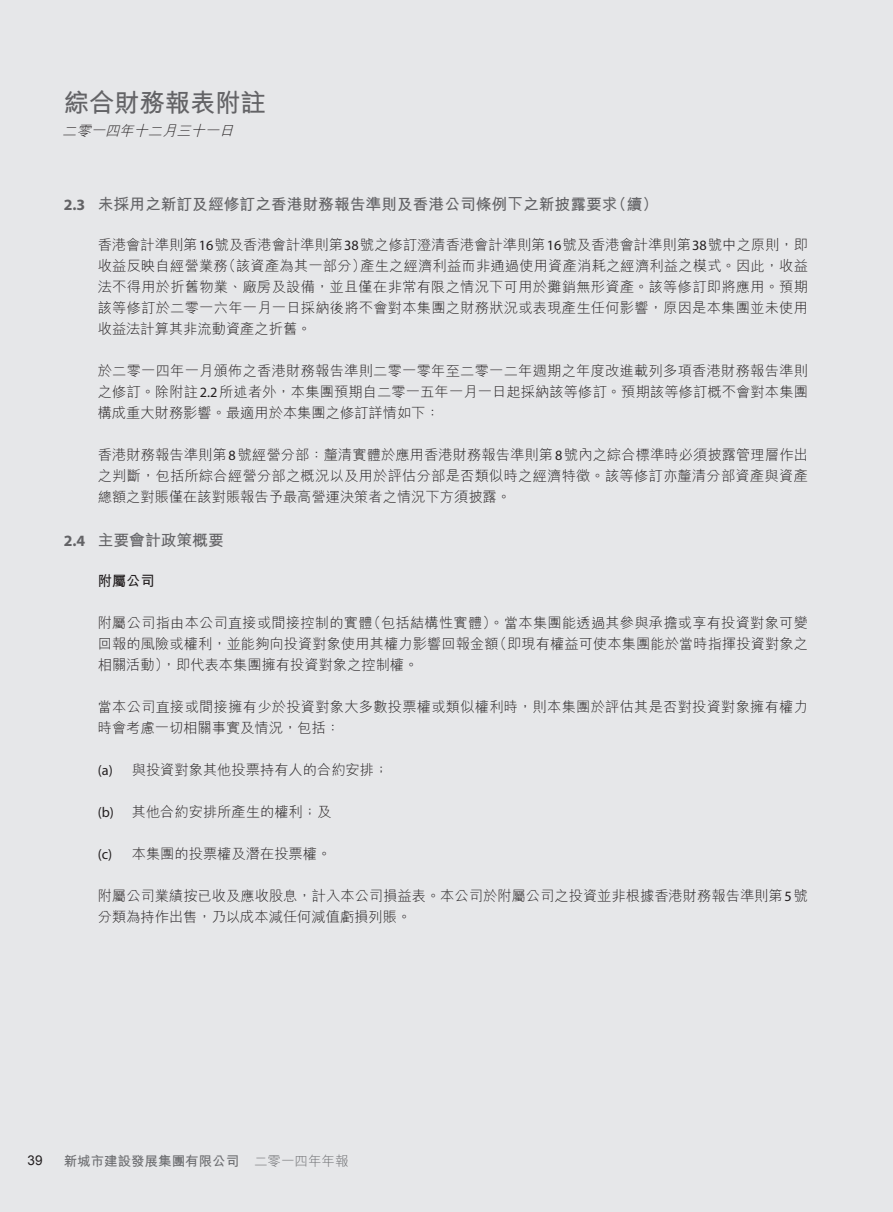
<style>
.page{position:relative;width:893px;height:1212px;background:#e6e7e9}
.page>*{position:absolute;margin:0;border:0;box-sizing:border-box;transform-origin:0 0}
.t1{font:25.5px "M Hei HK Bold B5 pc H";letter-spacing:-.01em;color:#636366}
.t2{font:15.75px "M Hei HK Bold B5 pc H";color:#636366}
.t3{font:14.25px/21px "M Hei HK Light B5 pc H";color:#231f20;text-align:justify}
.t4{font:14.25px/21px "M Hei HK Light B5 pc H";letter-spacing:.02em;color:#231f20}
.t5{font:italic 14.25px "M Hei HK Light B5 pc H";color:#231f20}
.t6{font:14.25px "M Hei HK Bold B5 pc H";color:#231f20}
.t7{font:13.5px "M Hei HK Bold B5 pc H";color:#6c6d70}
.t8{font:13.5px "Arial";color:#231f20}
.s1{font-family:"Myriad Pro";font-weight:700}
.s2{font-family:"Myriad Pro"}
.s3{font-family:"M Hei HK Light B5 pc H"}
</style>
<div class="page">
<h1 class="t1" style="left:64px;top:93px;width:204px">綜合財務報表附註</h1>
<p class="t5" style="left:62px;top:125px;width:176px">二零一四年十二月三十一日</p>
<p class="t2" style="left:64px;top:198px;width:596px"><span class="s1">2.3</span> 未採用之新訂及經修訂之香港財務報告準則及香港公司條例下之新披露要求（續）</p>
<p class="t3" style="left:98px;top:236px;width:712px">香港會計準則第<span class="s2">16</span>號及香港會計準則第<span class="s2">38</span>號之修訂澄清香港會計準則第<span class="s2">16</span>號及香港會計準則第<span class="s2">38</span>號中之原則，即收益反映自經營業務（該資產為其一部分）產生之經濟利益而非通過使用資產消耗之經濟利益之模式。因此，收益法不得用於折舊物業、廠房及設備，並且僅在非常有限之情況下可用於攤銷無形資產。該等修訂即將應用。預期該等修訂於二零一六年一月一日採納後將不會對本集團之財務狀況或表現產生任何影響，原因是本集團並未使用收益法計算其非流動資產之折舊。</p>
<p class="t3" style="left:98px;top:362px;width:712px">於二零一四年一月頒佈之香港財務報告準則二零一零年至二零一二年週期之年度改進載列多項香港財務報告準則之修訂。除附註<span class="s2">2.2</span>所述者外，本集團預期自二零一五年一月一日起採納該等修訂。預期該等修訂概不會對本集團構成重大財務影響。最適用於本集團之修訂詳情如下：</p>
<p class="t3" style="left:98px;top:446px;width:712px">香港財務報告準則第<span class="s2">8</span>號經營分部：釐清實體於應用香港財務報告準則第<span class="s2">8</span>號內之綜合標準時必須披露管理層作出之判斷，包括所綜合經營分部之概況以及用於評估分部是否類似時之經濟特徵。該等修訂亦釐清分部資產與資產總額之對賬僅在該對賬報告予最高營運決策者之情況下方須披露。</p>
<p class="t2" style="left:64px;top:534px;width:162px"><span class="s1">2.4</span> 主要會計政策概要</p>
<p class="t6" style="left:98px;top:576px;width:58px">附屬公司</p>
<p class="t3" style="left:98px;top:614px;width:712px">附屬公司指由本公司直接或間接控制的實體（包括結構性實體）。當本集團能透過其參與承擔或享有投資對象可變回報的風險或權利，並能夠向投資對象使用其權力影響回報金額（即現有權益可使本集團能於當時指揮投資對象之相關活動），即代表本集團擁有投資對象之控制權。</p>
<p class="t4" style="left:98px;top:698px;width:712px">當本公司直接或間接擁有少於投資對象大多數投票權或類似權利時，則本集團於評估其是否對投資對象擁有權力時會考慮一切相關事實及情況，包括：</p>
<p class="t3" style="left:98px;top:761px;width:292px"><span class="s2">(a)</span> 與投資對象其他投票持有人的合約安排；</p>
<p class="t3" style="left:98px;top:803px;width:235px"><span class="s2">(b)</span> 其他合約安排所產生的權利；及</p>
<p class="t3" style="left:98px;top:845px;width:235px"><span class="s2">(c)</span> 本集團的投票權及潛在投票權。</p>
<p class="t3" style="left:98px;top:887px;width:712px">附屬公司業績按已收及應收股息，計入本公司損益表。本公司於附屬公司之投資並非根據香港財務報告準則第<span class="s2">5</span>號分類為持作出售，乃以成本減任何減值虧損列賬。</p>
<p class="t8" style="left:28px;top:1153px;width:17px">39</p>
<p class="t7" style="left:64px;top:1155px;width:286px">新城市建設發展集團有限公司 <span class="s3">二零一四年年報</span></p>
</div>
